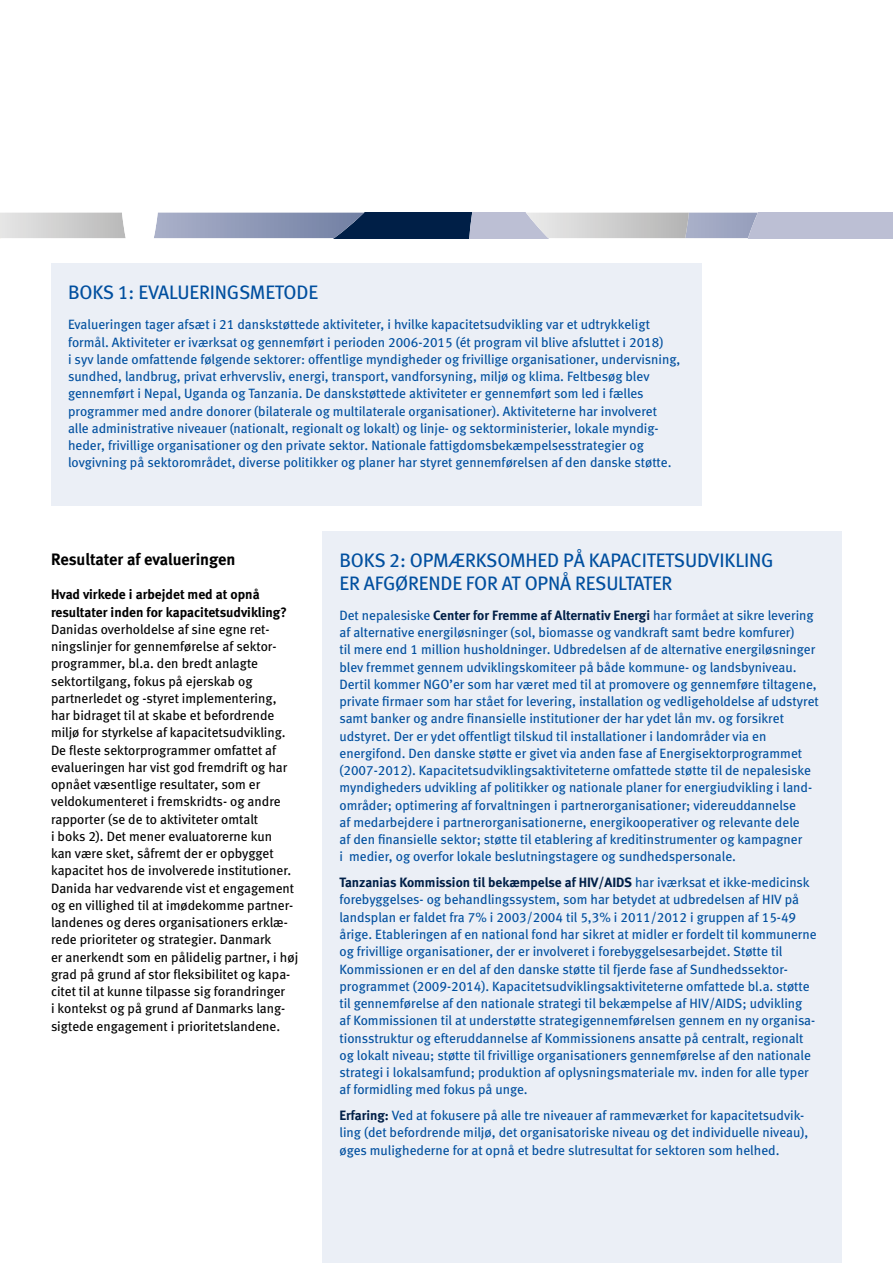
<style>
.page{position:relative;width:893px;height:1263px;background:#fff}
.page>*{position:absolute;margin:0;border:0;box-sizing:border-box;transform-origin:0 0}
.Fakta_Blå_OV{font:19.5px/22.5px "Meta Book LF";letter-spacing:-.01em;color:#004f9f}
.Body-rubrik{font:16.5px "Meta Bold LF";color:#000}
.Body-underrubrik{font:13.65px/17.2px "Meta Bold LF";color:#000}
.Faktabokstekst_Brød{font:13.5px/17.2px "Meta Book LF";color:#004f9f}
.Body_Meta{font:13.5px/17.2px "Meta Book LF";color:#000}
.s1{font-family:"Meta Bold LF";color:#001f47}
</style>
<div class="page">
<svg style="left:0;top:213px;width:893px;height:25px;background:#9fa6b9"></svg>
<div style="left:51px;top:264px;width:651px;height:242px;background:#ebeff6"></div>
<div style="left:322px;top:531px;width:520px;height:732px;background:#ebeff6"></div>
<p class="Fakta_Blå_OV" style="left:68px;top:281px;width:252px">BOKS 1: EVALUERINGSMETODE</p>
<p class="Faktabokstekst_Brød" style="left:68px;top:316px;width:614px">Evalueringen tager afsæt i 21 danskstøttede aktiviteter, i hvilke kapacitetsudvikling var et udtrykkeligt formål. Aktiviteter er iværksat og gennemført i perioden 2006-2015 (ét program vil blive afsluttet i 2018)<br>i syv lande omfattende følgende sektorer: offentlige myndigheder og frivillige organisationer, undervisning, sundhed, landbrug, privat erhvervsliv, energi, transport, vandforsyning, miljø og klima. Feltbesøg blev gennemført i Nepal, Uganda og Tanzania. De danskstøttede aktiviteter er gennemført som led i fælles programmer med andre donorer (bilaterale og multilaterale organisationer). Aktiviteterne har involveret alle administrative niveauer (nationalt, regionalt og lokalt) og linje- og sektorministerier, lokale myndig&shy;heder, frivillige organisationer og den private sektor. Nationale fattigdomsbekæmpelsesstrategier og lovgivning på sektorområdet, diverse politikker og planer har styret gennemførelsen af den danske støtte.</p>
<p class="Body-rubrik" style="left:51px;top:549px;width:186px">Resultater af evalueringen</p>
<p class="Body-underrubrik" style="left:51px;top:586px;width:237px">Hvad virkede i arbejdet med at opnå resultater inden for kapacitetsudvikling?</p>
<p class="Body_Meta" style="left:51px;top:620px;width:249px">Danidas overholdelse af sine egne ret&shy;ningslinjer for gennemførelse af sektor&shy;programmer, bl.a. den bredt anlagte sektortilgang, fokus på ejerskab og partnerledet og -styret implementering, har bidraget til at skabe et befordrende miljø for styrkelse af kapacitetsudvikling.<br>De fleste sektorprogrammer omfattet af evalueringen har vist god fremdrift og har opnået væsentlige resultater, som er veldokumenteret i fremskridts- og andre rapporter (se de to aktiviteter omtalt<br>i boks 2). Det mener evaluatorerne kun<br>kan være sket, såfremt der er opbygget kapacitet hos de involverede institutioner.<br>Danida har vedvarende vist et engagement og en villighed til at imødekomme partner&shy;landenes og deres organisationers erklæ&shy;rede prioriteter og strategier. Danmark<br>er anerkendt som en pålidelig partner, i høj grad på grund af stor fleksibilitet og kapa&shy;citet til at kunne tilpasse sig forandringer<br>i kontekst og på grund af Danmarks lang&shy;sigtede engagement i prioritetslandene.</p>
<p class="Fakta_Blå_OV" style="left:339px;top:549px;width:436px">BOKS 2: OPMÆRKSOMHED PÅ KAPACITETSUDVIKLING<br>ER AFGØRENDE FOR AT OPNÅ RESULTATER</p>
<p class="Faktabokstekst_Brød" style="left:339px;top:606px;width:481px">Det nepalesiske <span class="s1">Center for Fremme af Alternativ Energi</span> har formået at sikre levering af alternative energiløsninger (sol, biomasse og vandkraft samt bedre komfurer)<br>til mere end 1 million husholdninger. Udbredelsen af de alternative energiløsninger blev fremmet gennem udviklingskomiteer på både kommune- og landsbyniveau.<br>Dertil kommer NGO’er som har været med til at promovere og gennemføre tiltagene, private firmaer som har stået for levering, installation og vedligeholdelse af udstyret samt banker og andre finansielle institutioner der har ydet lån mv. og forsikret udstyret. Der er ydet offentligt tilskud til installationer i landområder via en energifond. Den danske støtte er givet via anden fase af Energisektorprogrammet (2007-2012). Kapacitetsudviklingsaktiviteterne omfattede støtte til de nepalesiske myndigheders udvikling af politikker og nationale planer for energiudvikling i land&shy;områder; optimering af forvaltningen i partnerorganisationer; videreuddannelse<br>af medarbejdere i partnerorganisationerne, energikooperativer og relevante dele<br>af den finansielle sektor; støtte til etablering af kreditinstrumenter og kampagner<br>i medier, og overfor lokale beslutningstagere og sundhedspersonale.</p>
<p class="Faktabokstekst_Brød" style="left:339px;top:874px;width:479px"><span class="s1">Tanzanias Kommission til bekæmpelse af HIV/AIDS</span> har iværksat et ikke-medicinsk forebyggelses- og behandlingssystem, som har betydet at udbredelsen af HIV på landsplan er faldet fra 7% i 2003/2004 til 5,3% i 2011/2012 i gruppen af 15-49 årige. Etableringen af en national fond har sikret at midler er fordelt til kommunerne og frivillige organisationer, der er involveret i forebyggelsesarbejdet. Støtte til Kommissionen er en del af den danske støtte til fjerde fase af Sundhedssektor&shy;programmet (2009-2014). Kapacitetsudviklingsaktiviteterne omfattede bl.a. støtte til gennemførelse af den nationale strategi til bekæmpelse af HIV/AIDS; udvikling af Kommissionen til at understøtte strategigennemførelsen gennem en ny organisa&shy;tionsstruktur og efteruddannelse af Kommissionens ansatte på centralt, regionalt og lokalt niveau; støtte til frivillige organisationers gennemførelse af den nationale strategi i lokalsamfund; produktion af oplysningsmateriale mv. inden for alle typer af formidling med fokus på unge.</p>
<p class="Faktabokstekst_Brød" style="left:339px;top:1107px;width:470px"><span class="s1">Erfaring:</span> Ved at fokusere på alle tre niveauer af rammeværket for kapacitetsudvik&shy;ling (det befordrende miljø, det organisatoriske niveau og det individuelle niveau), øges mulighederne for at opnå et bedre slutresultat for sektoren som helhed.</p>
</div>
